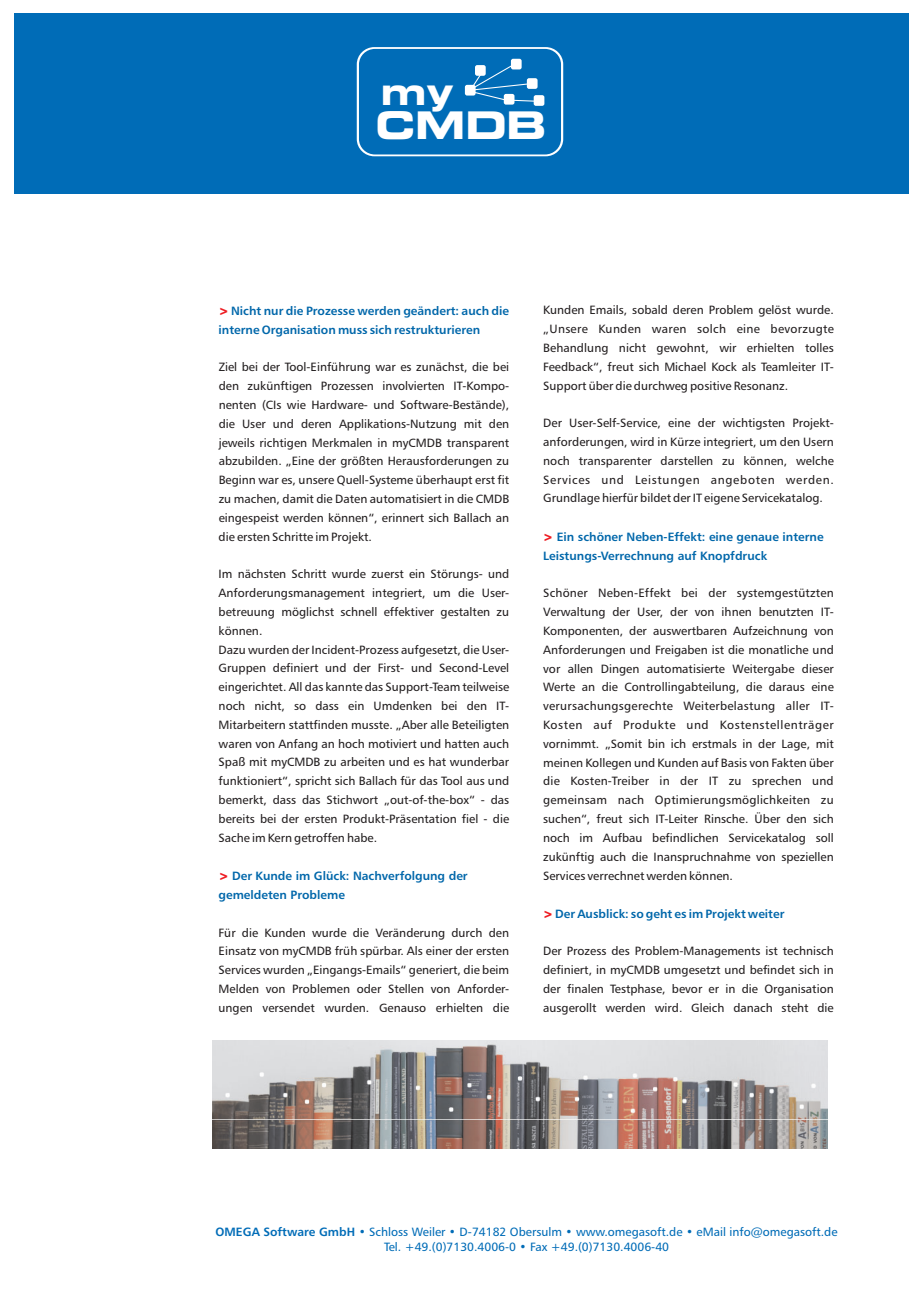
<style>
.page{position:relative;width:920px;height:1290px;background:#fff}
.page>*{position:absolute;margin:0;border:0;box-sizing:border-box;transform-origin:0 0}
.t1{font:700 expanded 37.95px "Square 721 BT";color:#fff}
.t2{font:12px/18.8px "Humanist 777 BT Roman B";color:#231f20}
.t3{font:12px "Humanist 777 BT Roman B,Bold";color:#0067aa}
.t4{font:12px/14.4px "Humanist 777 BT Roman B";color:#006cb7;text-align:center}
.t5{font:12px "Humanist 777 BT Roman B";letter-spacing:.02em;color:#231f20}
.t6{font:12px "Humanist 777 BT Roman B";letter-spacing:.045em;color:#231f20}
.t7{font:12px "Humanist 777 BT Roman B";letter-spacing:.055em;color:#231f20}
.s1{font-family:"Incised 901 BT Nord";color:#ee1d23}
.s2{font-family:"Humanist 777 BT Roman B,Bold"}
</style>
<div class="page">
<div style="left:14px;top:13px;width:894px;height:181px;background:#006cb7"></div>
<svg style="left:357px;top:47px;width:206px;height:109px"></svg>
<div style="left:359px;top:49px;width:202px;height:105px;background:#006cb7;border-radius:16px"></div>
<div style="left:465px;top:85px;width:11px;height:11px;background:#fff;border-radius:2px"></div>
<div style="left:511px;top:59px;width:11px;height:10px;background:#fff;border-radius:2px"></div>
<div style="left:534px;top:95px;width:10px;height:11px;background:#fff;border-radius:2px"></div>
<div style="left:504px;top:94px;width:10px;height:11px;background:#fff;border-radius:2px"></div>
<svg style="left:469px;top:64px;width:69px;height:38px"></svg>
<img style="left:213px;top:1040px;width:614px;height:108px">
<h1 class="t1" style="left:380px;top:76px;width:75px">my</h1>
<h1 class="t1" style="left:375px;top:110px;width:173px">CMDB</h1>
<p class="t3" style="left:219px;top:305px;width:292px"><span class="s1">&gt;</span> Nicht nur die Prozesse werden geändert: auch die</p>
<p class="t3" style="left:219px;top:324px;width:263px">interne Organisation muss sich restrukturieren</p>
<p class="t2" style="left:543px;top:302px;width:292px;text-align:justify">Kunden Emails, sobald deren Problem gelöst wurde. „Unsere Kunden waren solch eine bevorzugte Behandlung nicht gewohnt, wir erhielten tolles</p>
<p class="t2" style="left:219px;top:359px;width:292px">Ziel bei der Tool-Einführung war es zunächst, die bei</p>
<p class="t2" style="left:543px;top:358px;width:292px">Feedback“, freut sich Michael Kock als Teamleiter IT-</p>
<p class="t2" style="left:219px;top:378px;width:292px">den zukünftigen Prozessen involvierten IT-Kompo-</p>
<p class="t2" style="left:543px;top:377px;width:247px">Support über die durchweg positive Resonanz.</p>
<p class="t2" style="left:219px;top:396px;width:292px">nenten (CIs wie Hardware- und Software-Bestände), die User und deren Applikations-Nutzung mit den</p>
<p class="t2" style="left:543px;top:415px;width:292px">Der User-Self-Service, eine der wichtigsten Projekt-</p>
<p class="t2" style="left:219px;top:434px;width:292px">jeweils richtigen Merkmalen in myCMDB transparent</p>
<p class="t2" style="left:543px;top:433px;width:292px">anforderungen, wird in Kürze integriert, um den Usern</p>
<p class="t2" style="left:219px;top:453px;width:292px">abzubilden. „Eine der größten Herausforderungen zu</p>
<p class="t2" style="left:543px;top:452px;width:292px">noch transparenter darstellen zu können, welche</p>
<p class="t2" style="left:219px;top:472px;width:292px">Beginn war es, unsere Quell-Systeme überhaupt erst fit</p>
<p class="t7" style="left:543px;top:474px;width:292px">Services und Leistungen angeboten werden.</p>
<p class="t2" style="left:219px;top:490px;width:292px">zu machen, damit die Daten automatisiert in die CMDB</p>
<p class="t2" style="left:543px;top:490px;width:281px">Grundlage hierfür bildet der IT eigene Servicekatalog.</p>
<p class="t2" style="left:219px;top:509px;width:292px">eingespeist werden können“, erinnert sich Ballach an die ersten Schritte im Projekt.</p>
<p class="t2" style="left:219px;top:566px;width:292px">Im nächsten Schritt wurde zuerst ein Störungs- und<br>Anforderungsmanagement integriert, um die User-</p>
<p class="t3" style="left:543px;top:531px;width:282px"><span class="s1">&gt;</span> Ein schöner Neben-Effekt: eine genaue interne</p>
<p class="t3" style="left:543px;top:550px;width:226px">Leistungs-Verrechnung auf Knopfdruck</p>
<p class="t2" style="left:543px;top:585px;width:292px">Schöner Neben-Effekt bei der systemgestützten</p>
<p class="t2" style="left:219px;top:603px;width:292px">betreuung möglichst schnell effektiver gestalten zu</p>
<p class="t2" style="left:543px;top:604px;width:292px">Verwaltung der User, der von ihnen benutzten IT-</p>
<p class="t2" style="left:219px;top:622px;width:45px">können.</p>
<p class="t2" style="left:543px;top:622px;width:292px">Komponenten, der auswertbaren Aufzeichnung von</p>
<p class="t2" style="left:219px;top:641px;width:292px">Dazu wurden der Incident-Prozess aufgesetzt, die User-</p>
<p class="t2" style="left:543px;top:641px;width:292px">Anforderungen und Freigaben ist die monatliche und</p>
<p class="t2" style="left:219px;top:660px;width:292px">Gruppen definiert und der First- und Second-Level</p>
<p class="t2" style="left:543px;top:660px;width:292px">vor allen Dingen automatisierte Weitergabe dieser</p>
<p class="t2" style="left:219px;top:679px;width:292px">eingerichtet. All das kannte das Support-Team teilweise</p>
<p class="t2" style="left:543px;top:679px;width:292px">Werte an die Controllingabteilung, die daraus eine</p>
<p class="t2" style="left:219px;top:697px;width:292px">noch nicht, so dass ein Umdenken bei den IT-</p>
<p class="t5" style="left:543px;top:701px;width:292px">verursachungsgerechte Weiterbelastung aller IT-</p>
<p class="t2" style="left:219px;top:716px;width:292px">Mitarbeitern stattfinden musste. „Aber alle Beteiligten</p>
<p class="t6" style="left:543px;top:720px;width:292px">Kosten auf Produkte und Kostenstellenträger</p>
<p class="t2" style="left:219px;top:735px;width:292px">waren von Anfang an hoch motiviert und hatten auch</p>
<p class="t2" style="left:543px;top:735px;width:292px">vornimmt. „Somit bin ich erstmals in der Lage, mit</p>
<p class="t2" style="left:219px;top:754px;width:292px">Spaß mit myCMDB zu arbeiten und es hat wunderbar</p>
<p class="t2" style="left:543px;top:754px;width:292px">meinen Kollegen und Kunden auf Basis von Fakten über</p>
<p class="t2" style="left:219px;top:773px;width:292px">funktioniert“, spricht sich Ballach für das Tool aus und</p>
<p class="t2" style="left:543px;top:773px;width:292px">die Kosten-Treiber in der IT zu sprechen und</p>
<p class="t2" style="left:219px;top:791px;width:292px">bemerkt, dass das Stichwort „out-of-the-box“ - das</p>
<p class="t5" style="left:543px;top:795px;width:292px">gemeinsam nach Optimierungsmöglichkeiten zu</p>
<p class="t2" style="left:219px;top:810px;width:292px">bereits bei der ersten Produkt-Präsentation fiel - die</p>
<p class="t2" style="left:543px;top:811px;width:292px">suchen“, freut sich IT-Leiter Rinsche. Über den sich</p>
<p class="t2" style="left:219px;top:829px;width:160px">Sache im Kern getroffen habe.</p>
<p class="t2" style="left:543px;top:829px;width:292px;text-align:justify">noch im Aufbau befindlichen Servicekatalog soll zukünftig auch die Inanspruchnahme von speziellen Services verrechnet werden können.</p>
<p class="t3" style="left:219px;top:871px;width:250px"><span class="s1">&gt;</span> Der Kunde im Glück: Nachverfolgung der</p>
<p class="t3" style="left:219px;top:890px;width:128px">gemeldeten Probleme</p>
<p class="t2" style="left:219px;top:924px;width:292px">Für die Kunden wurde die Veränderung durch den<br>Einsatz von myCMDB früh spürbar. Als einer der ersten</p>
<p class="t3" style="left:543px;top:908px;width:243px"><span class="s1">&gt;</span> Der Ausblick: so geht es im Projekt weiter</p>
<p class="t2" style="left:543px;top:943px;width:292px">Der Prozess des Problem-Managements ist technisch</p>
<p class="t2" style="left:219px;top:962px;width:292px">Services wurden „Eingangs-Emails“ generiert, die beim</p>
<p class="t2" style="left:543px;top:962px;width:292px">definiert, in myCMDB umgesetzt und befindet sich in</p>
<p class="t2" style="left:219px;top:980px;width:292px">Melden von Problemen oder Stellen von Anforder-</p>
<p class="t2" style="left:543px;top:980px;width:292px">der finalen Testphase, bevor er in die Organisation</p>
<p class="t2" style="left:219px;top:999px;width:292px">ungen versendet wurden. Genauso erhielten die</p>
<p class="t2" style="left:543px;top:999px;width:292px">ausgerollt werden wird. Gleich danach steht die</p>
<p class="t4" style="left:216px;top:1226px;width:623px"><span class="s2">OMEGA Software GmbH</span> Schloss Weiler • D-74182 Obersulm • www.omegasoft.de • eMail info@omegasoft.de<br>Tel. +49.(0)7130.4006-0 • Fax +49.(0)7130.4006-40</p>
<p class="t4" style="left:359px;top:1226px;width:9px">•</p>
</div>
